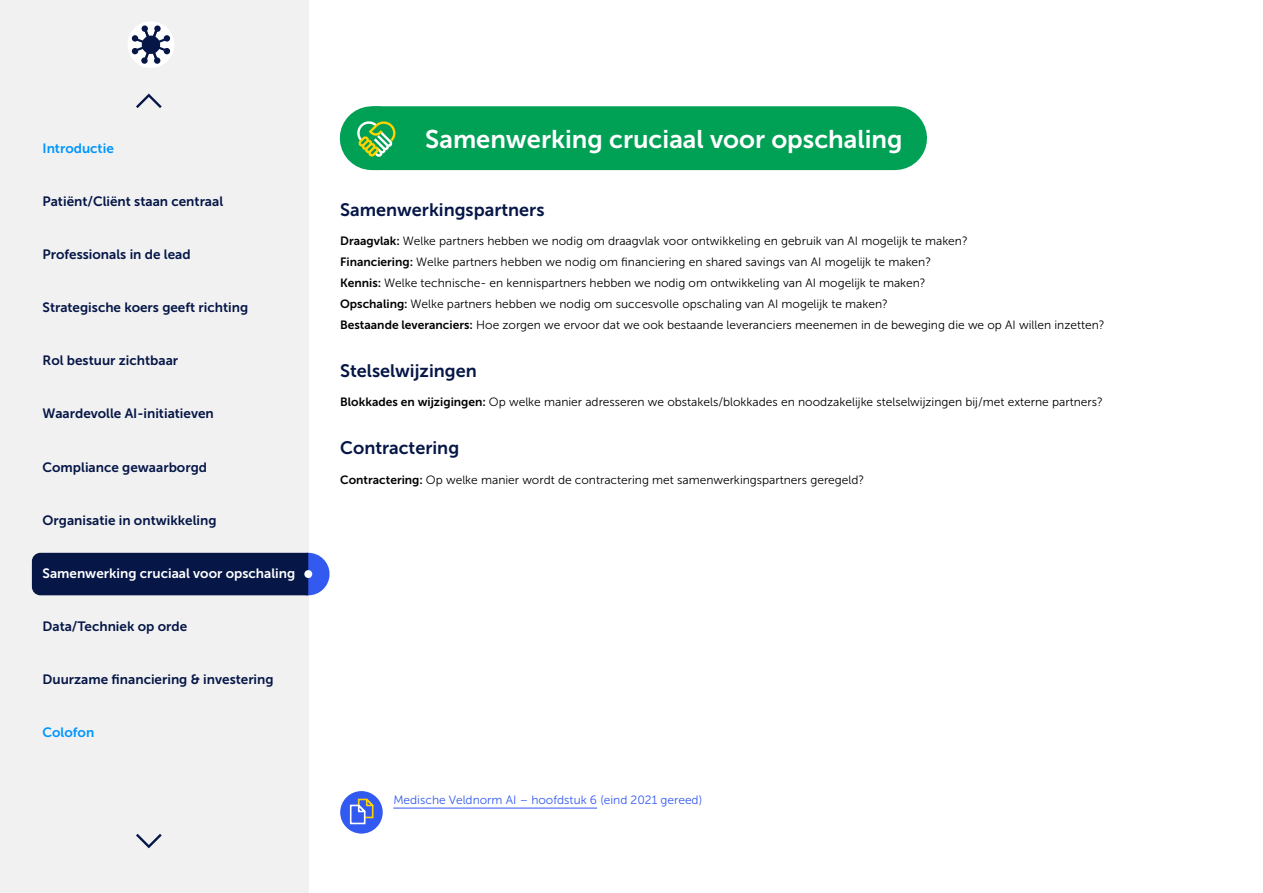
<style>
.page{position:relative;width:1263px;height:893px;background:#fff}
.page>*{position:absolute;margin:0;border:0;box-sizing:border-box;transform-origin:0 0}
.vervolg_niveau_1_H3{font:25.5px "Museo Sans 700";color:#fff}
.vervolg_Niveau_2_H4{font:18px "Museo Sans 700";color:#051647}
.t1{font:13.5px "Museo Sans 700";color:#051647}
.t2{font:13.5px "Museo Sans 700";color:#fff}
.t3{font:13.5px "Museo Sans 700";color:#0096ff}
.vervolg_Niveau_3_H5{font:12px "Museo Sans 300";color:#000}
.tool_p{font:12px "Museo Sans 300";color:#335af0}
.s1{font-family:"Museo Sans 700"}
</style>
<div class="page">
<div style="left:0;top:0;width:308px;height:893px;background:#f1f1f1"></div>
<div style="left:128px;top:21px;width:46px;height:47px;background:#fff;border-radius:50%"></div>
<svg style="left:132px;top:27px;width:38px;height:36px"></svg>
<svg style="left:136px;top:833px;width:26px;height:16px"></svg>
<svg style="left:136px;top:93px;width:26px;height:15px"></svg>
<div style="left:372px;top:106px;width:523px;height:64px;background:#00a055"></div>
<div style="left:344px;top:106px;width:64px;height:64px;background:#00a055;border-radius:50%"></div>
<svg style="left:357px;top:121px;width:39px;height:36px"></svg>
<div style="left:287px;top:553px;width:43px;height:42px;background:#335af0;border-radius:50%"></div>
<div style="left:32px;top:553px;width:276px;height:42px;background:#051647"></div>
<div style="left:304px;top:570px;width:8px;height:8px;background:#fff;border-radius:50%"></div>
<div style="left:340px;top:791px;width:43px;height:43px;background:#335af0;border-radius:50%"></div>
<svg style="left:349px;top:797px;width:28px;height:28px"></svg>
<hr style="left:393px;top:808px;width:204px;height:1px;background:#335af0">
<p class="t3" style="left:43px;top:140px;width:73px">Introductie</p>
<p class="t1" style="left:43px;top:194px;width:182px">Patiënt/Cliënt staan centraal</p>
<p class="t1" style="left:43px;top:247px;width:150px">Professionals in de lead</p>
<p class="t1" style="left:43px;top:300px;width:207px">Strategische koers geeft richting</p>
<p class="t1" style="left:43px;top:353px;width:137px">Rol bestuur zichtbaar</p>
<p class="t1" style="left:43px;top:406px;width:173px">Waardevolle AI-initiatieven</p>
<p class="t1" style="left:43px;top:459px;width:166px">Compliance gewaarborgd</p>
<p class="t1" style="left:43px;top:512px;width:176px">Organisatie in ontwikkeling</p>
<p class="t2" style="left:43px;top:566px;width:254px">Samenwerking cruciaal voor opschaling</p>
<p class="t1" style="left:43px;top:619px;width:146px">Data/Techniek op orde</p>
<p class="t1" style="left:43px;top:672px;width:233px">Duurzame financiering &amp; investering</p>
<p class="t3" style="left:43px;top:725px;width:53px">Colofon</p>
<p class="vervolg_niveau_1_H3" style="left:425px;top:125px;width:479px">Samenwerking cruciaal voor opschaling</p>
<p class="vervolg_Niveau_2_H4" style="left:340px;top:199px;width:206px">Samenwerkingspartners</p>
<p class="vervolg_Niveau_3_H5" style="left:340px;top:234px;width:629px"><span class="s1">Draagvlak:</span> Welke partners hebben we nodig om draagvlak voor ontwikkeling en gebruik van AI mogelijk te maken?</p>
<p class="vervolg_Niveau_3_H5" style="left:340px;top:255px;width:592px"><span class="s1">Financiering:</span> Welke partners hebben we nodig om financiering en shared savings van AI mogelijk te maken?</p>
<p class="vervolg_Niveau_3_H5" style="left:340px;top:276px;width:587px"><span class="s1">Kennis:</span> Welke technische- en kennispartners hebben we nodig om ontwikkeling van AI mogelijk te maken?</p>
<p class="vervolg_Niveau_3_H5" style="left:340px;top:297px;width:549px"><span class="s1">Opschaling:</span> Welke partners hebben we nodig om succesvolle opschaling van AI mogelijk te maken?</p>
<p class="vervolg_Niveau_3_H5" style="left:340px;top:318px;width:766px"><span class="s1">Bestaande leveranciers:</span> Hoe zorgen we ervoor dat we ook bestaande leveranciers meenemen in de beweging die we op AI willen inzetten?</p>
<p class="vervolg_Niveau_2_H4" style="left:340px;top:361px;width:138px">Stelselwijzingen</p>
<p class="vervolg_Niveau_3_H5" style="left:340px;top:396px;width:764px"><span class="s1">Blokkades en wijzigingen:</span> Op welke manier adresseren we obstakels/blokkades en noodzakelijke stelselwijzingen bij/met externe partners?</p>
<p class="vervolg_Niveau_2_H4" style="left:340px;top:438px;width:120px">Contractering</p>
<p class="vervolg_Niveau_3_H5" style="left:340px;top:473px;width:525px"><span class="s1">Contractering:</span> Op welke manier wordt de contractering met samenwerkingspartners geregeld?</p>
<p class="tool_p" style="left:393px;top:794px;width:310px">Medische Veldnorm AI – hoofdstuk 6 (eind 2021 gereed)</p>
</div>
